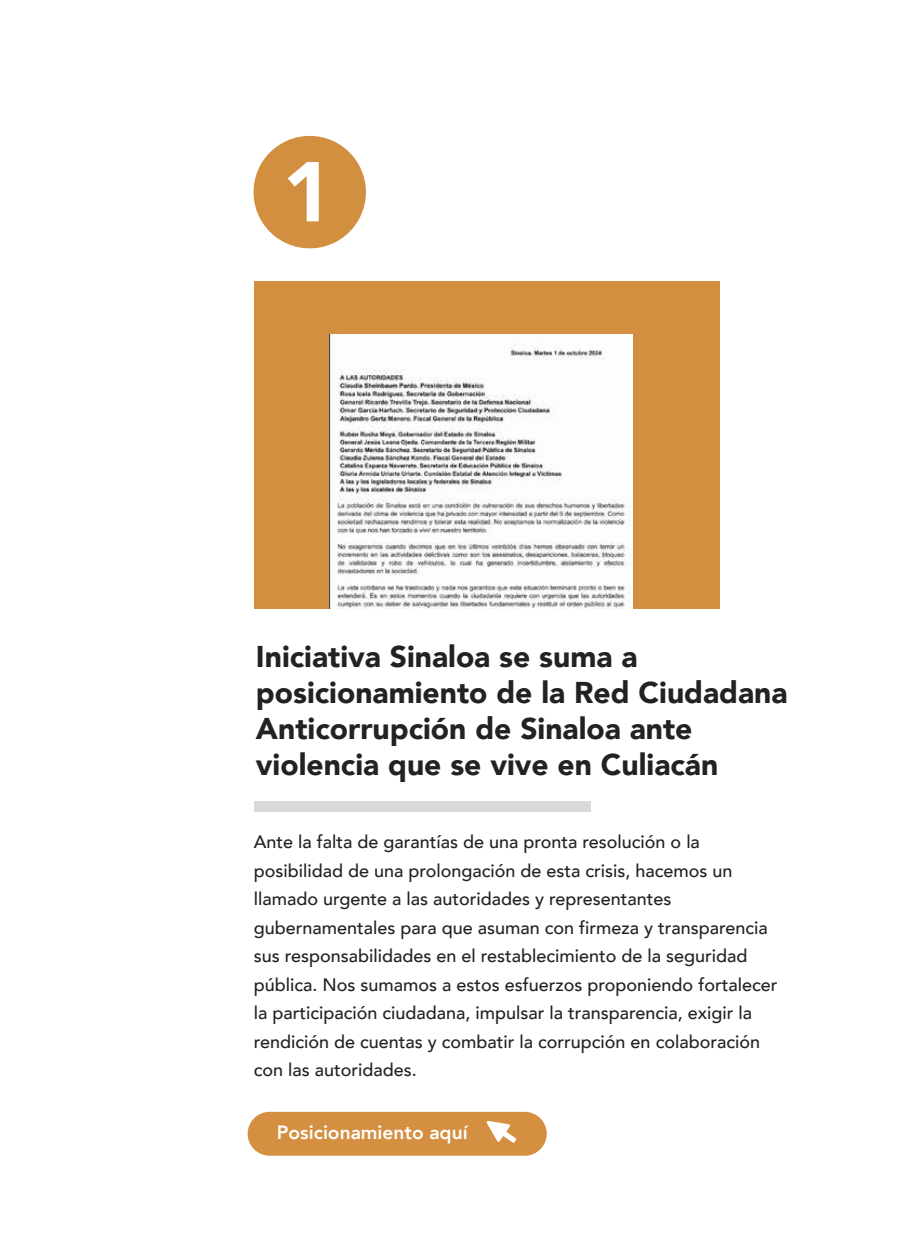
<style>
.page{position:relative;width:918px;height:1260px;background:#fff}
.page>*{position:absolute;margin:0;border:0;box-sizing:border-box;transform-origin:0 0}
.t1{font:900 83.85px "Avenir";color:#fff}
.t2{font:900 30px/36px "Avenir";color:#222221}
.t3{font:800 19.2px "Avenir";color:#fff}
.t4{font:500 18px/28.5px "Avenir";color:#222221}
</style>
<div class="page">
<div style="left:254px;top:801px;width:337px;height:10px;background:#d9d9d9"></div>
<div style="left:254px;top:136px;width:112px;height:112px;background:#d38f40;border-radius:50%"></div>
<div style="left:248px;top:1111px;width:299px;height:44px;background:#d48f41;border-radius:22px"></div>
<svg style="left:486px;top:1121px;width:30px;height:21px"></svg>
<div style="left:254px;top:281px;width:465px;height:328px;background:#d38f40"></div>
<img style="left:330px;top:335px;width:303px;height:274px">
<h1 class="t1" style="left:283px;top:120px;width:51px">1</h1>
<h2 class="t2" style="left:256px;top:638px;width:533px">Iniciativa Sinaloa se suma a posicionamiento de la Red Ciudadana<br>Anticorrupción de Sinaloa ante violencia que se vive en Culiacán</h2>
<p class="t4" style="left:254px;top:826px;width:525px">Ante la falta de garantías de una pronta resolución o la posibilidad de una prolongación de esta crisis, hacemos un llamado urgente a las autoridades y representantes gubernamentales para que asuman con firmeza y transparencia sus responsabilidades en el restablecimiento de la seguridad pública. Nos sumamos a estos esfuerzos proponiendo fortalecer la participación ciudadana, impulsar la transparencia, exigir la rendición de cuentas y combatir la corrupción en colaboración con las autoridades.</p>
<p class="t3" style="left:277px;top:1117px;width:192px">Posicionamiento aquí</p>
</div>
